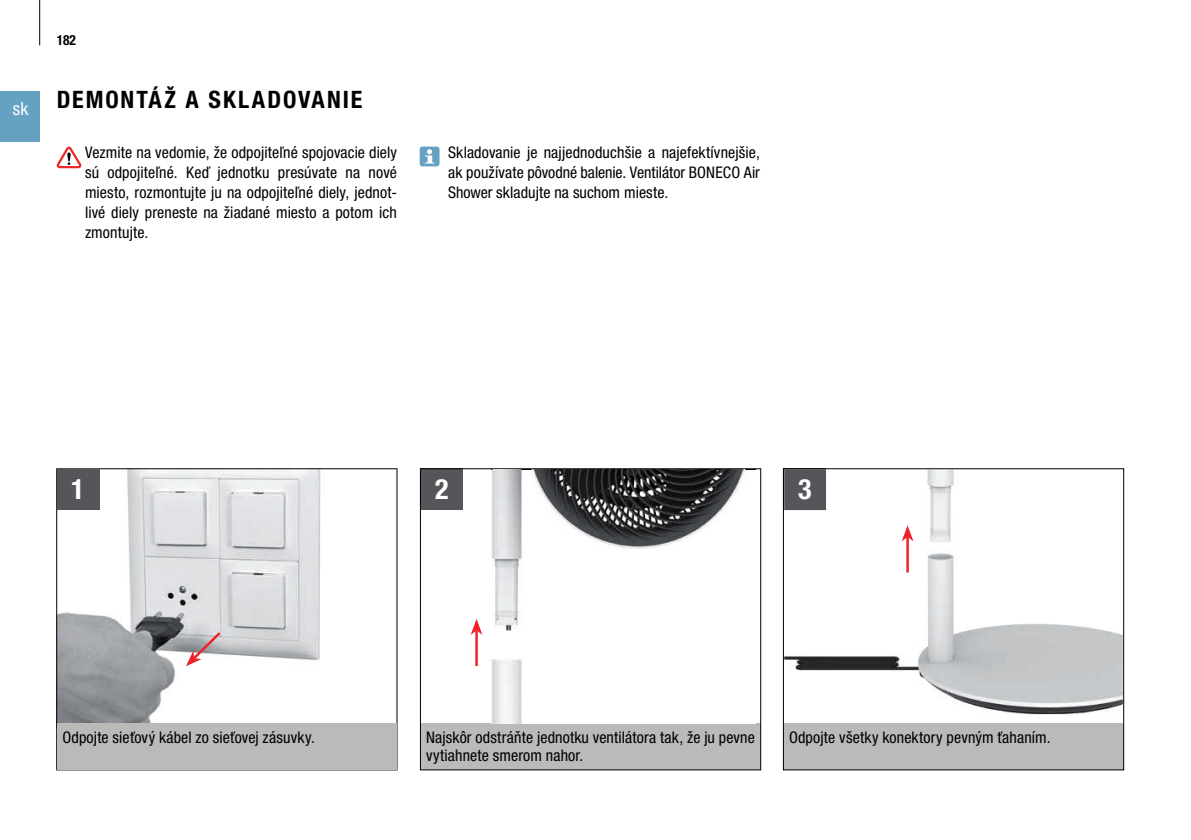
<style>
.page{position:relative;width:1191px;height:840px;background:#fff}
.page>*{position:absolute;margin:0;border:0;box-sizing:border-box;transform-origin:0 0}
.t1{font:700 condensed 28px "Helvetica Neue LTW1 G";color:#fff}
.t2{font:700 condensed 24px "Helvetica Neue LTW1 G";letter-spacing:.08em;color:#000}
.t3{font:condensed 18px "Helvetica Neue LTW1 G";color:#fff}
.t4{font:condensed 16px/20px "Helvetica Neue LTW1 G";letter-spacing:.01em;color:#000;text-align:justify}
.t5{font:700 condensed 14px "Helvetica Neue LTW1 G";color:#000;scale:.96 1}
</style>
<div class="page">
<div style="left:0;top:91px;width:40px;height:51px;background:#65a2c2"></div>
<hr style="left:39px;top:0;width:1px;height:45px;background:#000">
<img style="left:58px;top:470px;width:263px;height:253px">
<svg style="left:186px;top:629px;width:37px;height:37px"></svg>
<div style="left:57px;top:723px;width:339px;height:46px;background:#bcb9ba"></div>
<div style="left:57px;top:468px;width:42px;height:42px;background:#545659"></div>
<img style="left:785px;top:470px;width:337px;height:243px">
<img style="left:785px;top:470px;width:41px;height:40px">
<img style="left:798px;top:479px;width:13px;height:20px">
<div style="left:783px;top:723px;width:340px;height:46px;background:#bcb9ba"></div>
<div style="left:783px;top:468px;width:341px;height:302px;border:1px solid #000"></div>
<svg style="left:420px;top:468px;width:341px;height:302px"></svg>
<div style="left:420px;top:146px;width:19px;height:20px;background:#65a2c2;border-radius:3px"></div>
<svg style="left:425px;top:149px;width:9px;height:14px"></svg>
<svg style="left:57px;top:146px;width:24px;height:22px"></svg>
<hr style="left:475px;top:630px;width:3px;height:35px;background:#ed222b">
<svg style="left:471px;top:618px;width:11px;height:16px"></svg>
<hr style="left:906px;top:536px;width:3px;height:36px;background:#ed222b">
<svg style="left:901px;top:525px;width:12px;height:16px"></svg>
<img style="left:491px;top:469px;width:264px;height:254px">
<p class="t3" style="left:13px;top:102px;width:17px">sk</p>
<p class="t5" style="left:57px;top:32px;width:21px">182</p>
<h2 class="t2" style="left:57px;top:85px;width:307px">DEMONTÁŽ A SKLADOVANIE</h2>
<p class="t4" style="left:85px;top:144px;width:313px">Vezmite na vedomie, že odpojiteľné spojovacie diely sú odpojiteľné. Keď jednotku presúvate na nové miesto, rozmontujte ju na odpojiteľné diely, jednot&shy;livé diely preneste na žiadané miesto a potom ich zmontujte.</p>
<p class="t4" style="left:448px;top:144px;width:313px">Skladovanie je najjednoduchšie a najefektívnejšie, ak používate pôvodné balenie. Ventilátor BONECO Air Shower skladujte na suchom mieste.</p>
<h1 class="t1" style="left:71px;top:473px;width:15px">1</h1>
<h1 class="t1" style="left:435px;top:473px;width:15px">2</h1>
<h1 class="t1" style="left:798px;top:473px;width:15px">3</h1>
<p class="t4" style="left:62px;top:728px;width:254px">Odpojte sieťový kábel zo sieťovej zásuvky.</p>
<p class="t4" style="left:426px;top:728px;width:330px">Najskôr odstráňte jednotku ventilátora tak, že ju pevne</p>
<p class="t4" style="left:789px;top:728px;width:263px">Odpojte všetky konektory pevným ťahaním.</p>
<p class="t4" style="left:426px;top:746px;width:159px">vytiahnete smerom nahor.</p>
</div>
